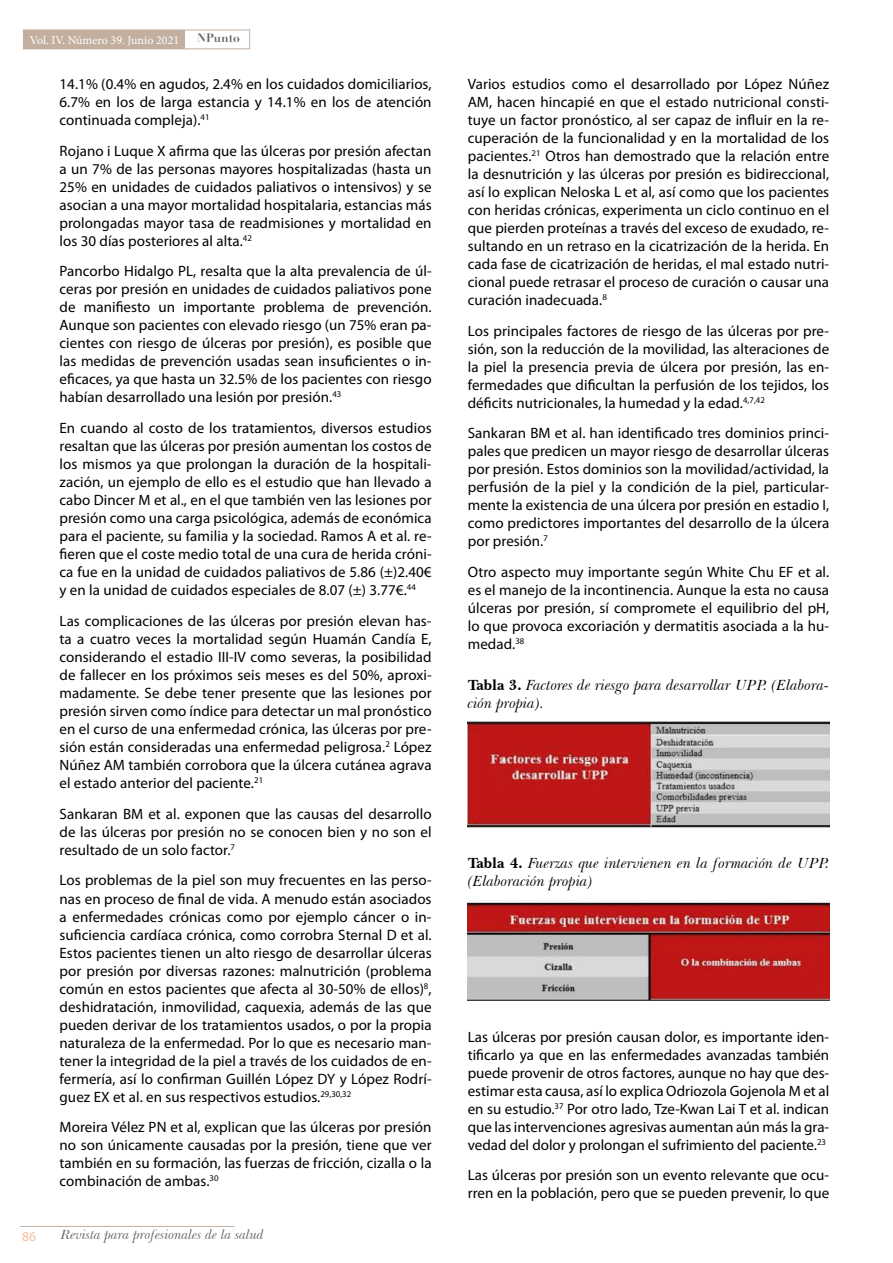
<style>
.page{position:relative;width:893px;height:1263px;background:#fff}
.page>*{position:absolute;margin:0;border:0;box-sizing:border-box;transform-origin:0 0}
.t1{font:15px/18px "Myriad Pro";letter-spacing:.005em;color:#000;text-align:justify}
.t2{font:italic 15px/18px "Baskerville BT";color:#000}
.t3{font:italic 13.5px "Baskerville BT";color:#646363}
.t4{font:13.5px "Myriad Pro";color:#f6bc96}
.t5{font:12px "Minion Pro";color:#fff}
.t6{font:700 12px "Didot LH";color:#646363}
.s1{font-weight:700;font-style:normal}
</style>
<div class="page">
<div style="left:23px;top:30px;width:227px;height:19px;border:1px solid #c2afa0"></div>
<div style="left:23px;top:30px;width:162px;height:19px;background:#c2afa0"></div>
<hr style="left:20px;top:1226px;width:215px;height:1px;background:#c2afa0">
<img style="left:468px;top:722px;width:361px;height:106px">
<img style="left:468px;top:900px;width:361px;height:101px">
<p class="t5" style="left:30px;top:32px;width:151px">Vol. IV. Número 39. Junio 2021</p>
<p class="t6" style="left:197px;top:31px;width:44px">NPunto</p>
<p class="t1" style="left:60px;top:75px;width:374px">14.1% (0.4% en agudos, 2.4% en los cuidados domiciliarios, 6.7% en los de larga estancia y 14.1% en los de atención continuada compleja).<sup>41</sup></p>
<p class="t1" style="left:60px;top:141px;width:374px">Rojano i Luque X afirma que las úlceras por presión afectan a un 7% de las personas mayores hospitalizadas (hasta un 25% en unidades de cuidados paliativos o intensivos) y se asocian a una mayor mortalidad hospitalaria, estancias más prolongadas mayor tasa de readmisiones y mortalidad en los 30 días posteriores al alta.<sup>42</sup></p>
<p class="t1" style="left:60px;top:262px;width:374px">Pancorbo Hidalgo PL, resalta que la alta prevalencia de úl&shy;ceras por presión en unidades de cuidados paliativos pone de manifiesto un importante problema de prevención.<br>Aunque son pacientes con elevado riesgo (un 75% eran pa&shy;cientes con riesgo de úlceras por presión), es posible que las medidas de prevención usadas sean insuficientes o in&shy;eficaces, ya que hasta un 32.5% de los pacientes con riesgo habían desarrollado una lesión por presión.<sup>43</sup></p>
<p class="t1" style="left:60px;top:419px;width:374px">En cuando al costo de los tratamientos, diversos estudios resaltan que las úlceras por presión aumentan los costos de los mismos ya que prolongan la duración de la hospitali&shy;zación, un ejemplo de ello es el estudio que han llevado a cabo Dincer M et al., en el que también ven las lesiones por presión como una carga psicológica, además de económica para el paciente, su familia y la sociedad. Ramos A et al. re&shy;fieren que el coste medio total de una cura de herida cróni&shy;ca fue en la unidad de cuidados paliativos de 5.86 (±)2.40€ y en la unidad de cuidados especiales de 8.07 (±) 3.77€.<sup>44</sup></p>
<p class="t1" style="left:60px;top:612px;width:374px">Las complicaciones de las úlceras por presión elevan has&shy;ta a cuatro veces la mortalidad según Huamán Candía E, considerando el estadio III-IV como severas, la posibilidad de fallecer en los próximos seis meses es del 50%, aproxi&shy;madamente. Se debe tener presente que las lesiones por presión sirven como índice para detectar un mal pronóstico en el curso de una enfermedad crónica, las úlceras por pre&shy;sión están consideradas una enfermedad peligrosa.<sup>2</sup> López Núñez AM también corrobora que la úlcera cutánea agrava el estado anterior del paciente.<sup>21</sup></p>
<p class="t1" style="left:60px;top:804px;width:374px">Sankaran BM et al. exponen que las causas del desarrollo de las úlceras por presión no se conocen bien y no son el resultado de un solo factor.<sup>7</sup></p>
<p class="t1" style="left:60px;top:871px;width:374px">Los problemas de la piel son muy frecuentes en las perso&shy;nas en proceso de final de vida. A menudo están asociados a enfermedades crónicas como por ejemplo cáncer o in&shy;suficiencia cardíaca crónica, como corrobra Sternal D et al.<br>Estos pacientes tienen un alto riesgo de desarrollar úlceras por presión por diversas razones: malnutrición (problema común en estos pacientes que afecta al 30-50% de ellos)<sup>8</sup>, deshidratación, inmovilidad, caquexia, además de las que pueden derivar de los tratamientos usados, o por la propia naturaleza de la enfermedad. Por lo que es necesario man&shy;tener la integridad de la piel a través de los cuidados de en&shy;fermería, así lo confirman Guillén López DY y López Rodrí&shy;guez EX et al. en sus respectivos estudios.<sup>29,30,32</sup></p>
<p class="t1" style="left:60px;top:1118px;width:374px">Moreira Vélez PN et al, explican que las úlceras por presión no son únicamente causadas por la presión, tiene que ver también en su formación, las fuerzas de fricción, cizalla o la combinación de ambas.<sup>30</sup></p>
<p class="t4" style="left:22px;top:1228px;width:15px">86</p>
<p class="t3" style="left:61px;top:1227px;width:205px">Revista para profesionales de la salud</p>
<p class="t1" style="left:468px;top:75px;width:363px">Varios estudios como el desarrollado por López Núñez AM, hacen hincapié en que el estado nutricional consti&shy;tuye un factor pronóstico, al ser capaz de influir en la re&shy;cuperación de la funcionalidad y en la mortalidad de los pacientes.<sup>21</sup> Otros han demostrado que la relación entre la desnutrición y las úlceras por presión es bidireccional, así lo explican Neloska L et al, así como que los pacientes con heridas crónicas, experimenta un ciclo continuo en el que pierden proteínas a través del exceso de exudado, re&shy;sultando en un retraso en la cicatrización de la herida. En cada fase de cicatrización de heridas, el mal estado nutri&shy;cional puede retrasar el proceso de curación o causar una curación inadecuada.<sup>8</sup></p>
<p class="t1" style="left:468px;top:321px;width:363px">Los principales factores de riesgo de las úlceras por pre&shy;sión, son la reducción de la movilidad, las alteraciones de la piel la presencia previa de úlcera por presión, las en&shy;fermedades que dificultan la perfusión de los tejidos, los déficits nutricionales, la humedad y la edad.<sup>4,7,42</sup></p>
<p class="t1" style="left:468px;top:424px;width:363px">Sankaran BM et al. han identificado tres dominios princi&shy;pales que predicen un mayor riesgo de desarrollar úlceras por presión. Estos dominios son la movilidad/actividad, la perfusión de la piel y la condición de la piel, particular&shy;mente la existencia de una úlcera por presión en estadio I, como predictores importantes del desarrollo de la úlcera por presión.<sup>7</sup></p>
<p class="t1" style="left:468px;top:563px;width:363px">Otro aspecto muy importante según White Chu EF et al. es el manejo de la incontinencia. Aunque la esta no causa úlceras por presión, sí compromete el equilibrio del pH, lo que provoca excoriación y dermatitis asociada a la hu&shy;medad.<sup>38</sup></p>
<p class="t2" style="left:468px;top:676px;width:363px"><span class="s1">Tabla 3.</span> Factores de riesgo para desarrollar UPP. (Elabora&shy;ción propia).</p>
<p class="t2" style="left:468px;top:854px;width:363px"><span class="s1">Tabla 4.</span> Fuerzas que intervienen en la formación de UPP. (Elaboración propia)</p>
<p class="t1" style="left:468px;top:1027px;width:363px">Las úlceras por presión causan dolor, es importante iden&shy;tificarlo ya que en las enfermedades avanzadas también puede provenir de otros factores, aunque no hay que des&shy;estimar esta causa, así lo explica Odriozola Gojenola M et al en su estudio.<sup>37</sup> Por otro lado, Tze-Kwan Lai T et al. indican que las intervenciones agresivas aumentan aún más la gra&shy;vedad del dolor y prolongan el sufrimiento del paciente.<sup>23</sup></p>
<p class="t1" style="left:468px;top:1166px;width:363px">Las úlceras por presión son un evento relevante que ocu&shy;rren en la población, pero que se pueden prevenir, lo que</p>
</div>
